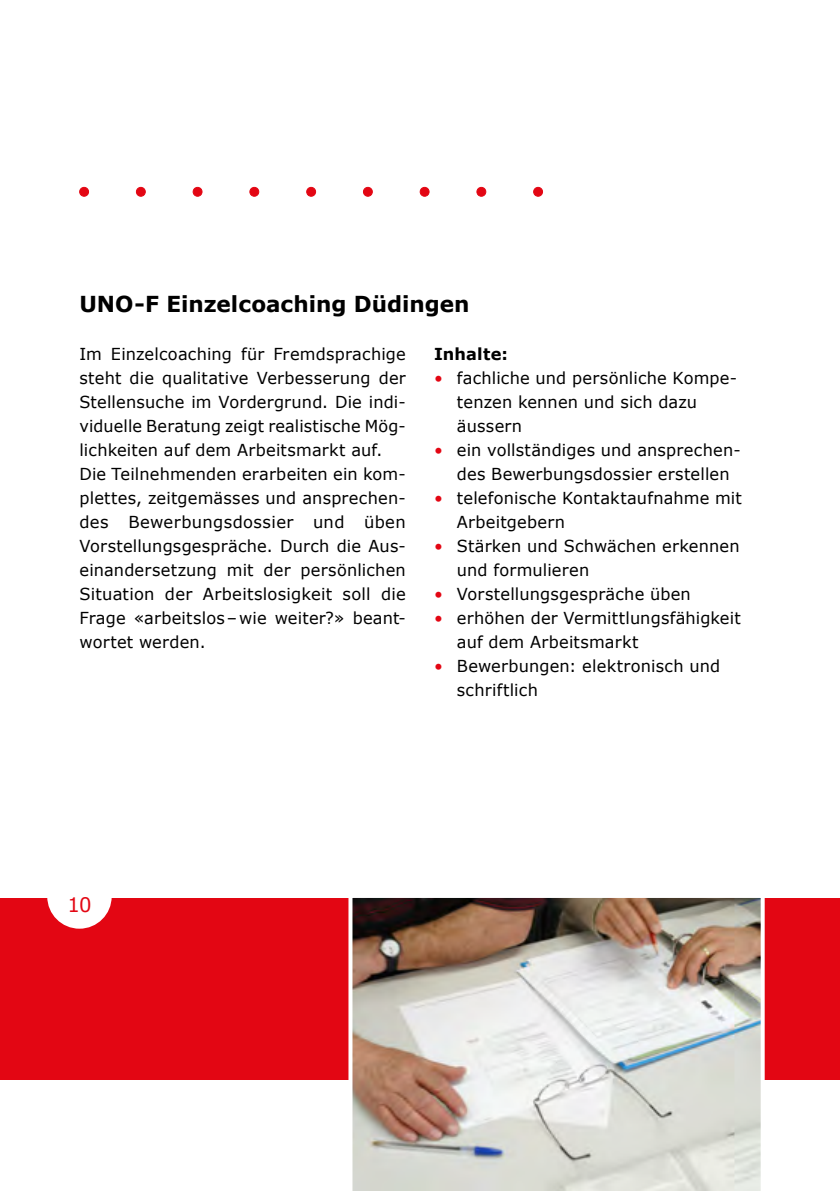
<style>
.page{position:relative;width:840px;height:1191px;background:#fff}
.page>*{position:absolute;margin:0;border:0;box-sizing:border-box;transform-origin:0 0}
.t1{font:700 22px "Verdana";color:#000}
.t2{font:20px "Verdana";color:#e30613}
.t3{font:16.4px/24px "Verdana";letter-spacing:.01em;color:#000}
.t4{font:700 16.4px "Verdana";letter-spacing:.01em;color:#000}
.s1{color:#e30613}
</style>
<div class="page">
<div style="left:0;top:898px;width:839px;height:181px;background:#e30613"></div>
<div style="left:47px;top:864px;width:65px;height:64px;background:#fff;border-radius:50%"></div>
<svg style="left:533px;top:187px;width:9px;height:10px"></svg>
<svg style="left:476px;top:187px;width:10px;height:10px"></svg>
<svg style="left:419px;top:187px;width:10px;height:10px"></svg>
<svg style="left:363px;top:187px;width:9px;height:10px"></svg>
<svg style="left:306px;top:187px;width:10px;height:10px"></svg>
<svg style="left:249px;top:187px;width:10px;height:10px"></svg>
<svg style="left:192px;top:187px;width:10px;height:10px"></svg>
<svg style="left:136px;top:187px;width:10px;height:10px"></svg>
<svg style="left:79px;top:187px;width:10px;height:10px"></svg>
<img style="left:346px;top:898px;width:420px;height:293px">
<h1 class="t1" style="left:79px;top:290px;width:391px">UNO-F Einzelcoaching Düdingen</h1>
<p class="t3" style="left:79px;top:342px;width:328px">Im Einzelcoaching für Fremdsprachige steht die qualitative Verbesserung der Stellensuche im Vordergrund. Die indi&shy;viduelle Beratung zeigt realistische Mög&shy;lichkeiten auf dem Arbeitsmarkt auf.<br>Die Teilnehmenden erarbeiten ein kom&shy;plettes, zeitgemässes und ansprechen&shy;des Bewerbungsdossier und üben Vorstellungsgespräche. Durch die Aus&shy;einandersetzung mit der persönlichen Situation der Arbeitslosigkeit soll die Frage «arbeitslos–wie weiter?» beant&shy;wortet werden.</p>
<p class="t4" style="left:434px;top:343px;width:75px">Inhalte:</p>
<p class="t3" style="left:456px;top:366px;width:281px;text-indent:-23px"><span class="s1">•</span> fachliche und persönliche Kompe&shy;tenzen kennen und sich dazu äussern</p>
<p class="t3" style="left:456px;top:438px;width:285px;text-indent:-23px"><span class="s1">•</span> ein vollständiges und ansprechen&shy;des Bewerbungsdossier erstellen</p>
<p class="t3" style="left:456px;top:486px;width:286px;text-indent:-23px"><span class="s1">•</span> telefonische Kontaktaufnahme mit<br>Arbeitgebern</p>
<p class="t3" style="left:456px;top:534px;width:284px;text-indent:-23px"><span class="s1">•</span> Stärken und Schwächen erkennen und formulieren</p>
<p class="t3" style="left:434px;top:582px;width:258px"><span class="s1">•</span> Vorstellungsgespräche üben</p>
<p class="t3" style="left:456px;top:606px;width:285px;text-indent:-23px"><span class="s1">•</span> erhöhen der Vermittlungsfähigkeit auf dem Arbeitsmarkt</p>
<p class="t3" style="left:456px;top:654px;width:265px;text-indent:-23px"><span class="s1">•</span> Bewerbungen: elektronisch und schriftlich</p>
<p class="t2" style="left:67px;top:892px;width:26px">10</p>
</div>
